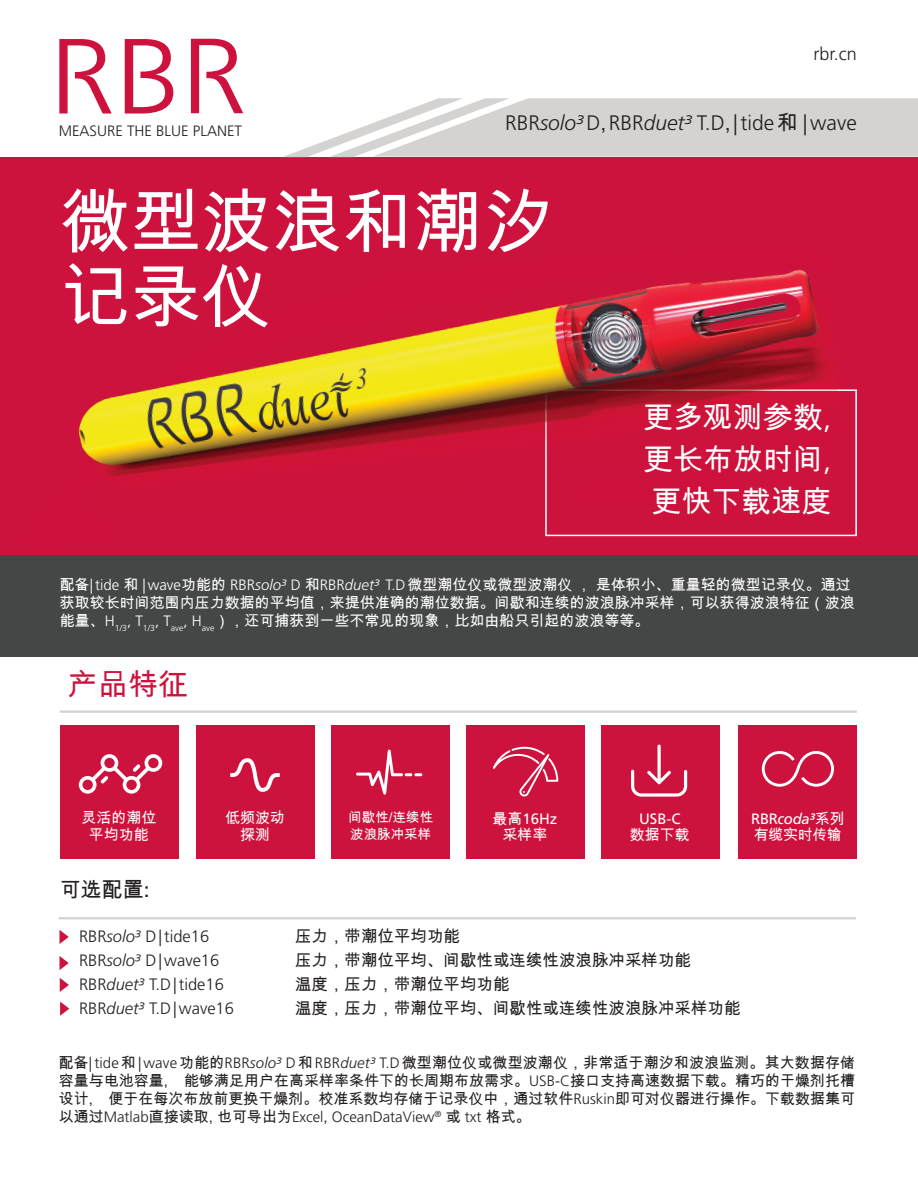
<style>
.page{position:relative;width:918px;height:1188px;background:#fff}
.page>*{position:absolute;margin:0;border:0;box-sizing:border-box;transform-origin:0 0}
.t1{font:70.5px/75px "Arial Unicode MS";color:#fff}
.Data_Sheet_Subtitle{font:30px "Arial Unicode MS";color:#fff}
.t2{font:30px "Arial Unicode MS";color:#cd123d}
.t3{font:300 21px "Frutiger LT Std";color:#231f20}
.t4{font:21px "Arial Unicode MS";color:#231f20}
.t5{font:300 18px "Frutiger LT Std";color:#231f20}
.t6{font:16.5px "Arial Unicode MS";color:#231f20}
.t7{font:300 16.5px "Frutiger LT Std";color:#231f20}
.Data_Sheet_Body{font:15px/18px "Arial Unicode MS";color:#231f20;text-align:justify}
.Data_Sheet_Body-2{font:15px/18px "Arial Unicode MS";color:#fff}
.t8{font:300 15px "Frutiger LT Std";color:#231f20}
.t9{font:italic 15px "Frutiger LT Std";letter-spacing:-.025em;color:#fff}
.t10{font:15px "Frutiger LT Std";color:#fff}
.t11{font:13.5px "Arial Unicode MS";color:#fff}
.s1{font-style:italic}
.s2{font-family:"Arial Unicode MS";font-weight:400}
.s3{font-family:"Frutiger LT Std";font-weight:300}
.s4{font-family:"Frutiger LT Std";font-weight:300;font-style:italic}
.s5{font-family:"Frutiger LT Std"}
.s6{font-style:normal}
.s7{font-family:"Arial Unicode MS";font-style:normal}
</style>
<div class="page">
<div style="left:0;top:157px;width:918px;height:398px;background:#cd123d"></div>
<div style="left:0;top:555px;width:918px;height:102px;background:#454646"></div>
<div style="left:60px;top:725px;width:118px;height:133px;background:#cd123d"></div>
<div style="left:196px;top:725px;width:118px;height:133px;background:#cd123d"></div>
<div style="left:602px;top:725px;width:118px;height:133px;background:#cd123d"></div>
<div style="left:739px;top:725px;width:118px;height:133px;background:#cd123d"></div>
<svg style="left:230px;top:758px;width:50px;height:34px"></svg>
<svg style="left:762px;top:751px;width:72px;height:36px"></svg>
<svg style="left:79px;top:754px;width:83px;height:40px"></svg>
<svg style="left:631px;top:745px;width:56px;height:52px"></svg>
<svg style="left:125px;top:39px;width:48px;height:75px"></svg>
<svg style="left:59px;top:39px;width:53px;height:75px"></svg>
<svg style="left:191px;top:39px;width:52px;height:74px"></svg>
<hr style="left:60px;top:711px;width:797px;height:2px;background:#d4d3d2">
<svg style="left:60px;top:930px;width:9px;height:14px"></svg>
<svg style="left:60px;top:956px;width:9px;height:14px"></svg>
<svg style="left:60px;top:978px;width:9px;height:14px"></svg>
<svg style="left:60px;top:1002px;width:9px;height:14px"></svg>
<hr style="left:59px;top:917px;width:797px;height:2px;background:#d4d3d2">
<div style="left:467px;top:725px;width:118px;height:133px;background:#cd123d"></div>
<svg style="left:493px;top:747px;width:65px;height:50px"></svg>
<img style="left:78px;top:269px;width:767px;height:268px">
<svg style="left:283px;top:98px;width:635px;height:59px"></svg>
<div style="left:332px;top:725px;width:118px;height:133px;background:#cd123d"></div>
<svg style="left:356px;top:750px;width:66px;height:44px"></svg>
<p class="t8" style="left:59px;top:123px;width:185px">MEASURE THE BLUE PLANET</p>
<p class="t5" style="left:814px;top:43px;width:45px">rbr.cn</p>
<p class="t3" style="left:505px;top:111px;width:353px">RBR<span class="s1">solo³</span>D<span class="s2">,</span>RBR<span class="s1">duet³</span> T.D<span class="s2">,</span>|tide<span class="s2">和</span> |wave</p>
<p class="t1" style="left:60px;top:183px;width:495px">微型波浪和潮汐记录仪</p>
<p class="Data_Sheet_Subtitle" style="left:643px;top:396px;width:190px">更多观测参数<span class="s3">,</span></p>
<p class="Data_Sheet_Subtitle" style="left:643px;top:438px;width:190px">更长布放时间<span class="s3">,</span></p>
<p class="Data_Sheet_Subtitle" style="left:651px;top:480px;width:181px">更快下载速度</p>
<p class="Data_Sheet_Body-2" style="left:60px;top:576px;width:797px">配备<span class="s3">|tide</span> 和 <span class="s3">|wave</span>功能的 <span class="s3">RBR</span><span class="s4">solo³</span> <span class="s3">D</span> 和<span class="s3">RBR</span><span class="s4">duet³</span> <span class="s3">T.D</span>微型潮位仪或微型波潮仪 ， 是体积小、重量轻的微型记录仪。通过获取较长时间范围内压力数据的平均值，来提供准确的潮位数据。间歇和连续的波浪脉冲采样，可以获得波浪特征（波浪能量、<span class="s3">H</span><sub>1/3</sub><span class="s3">, T</span><sub>1/3</sub><span class="s3">, T</span><sub>ave</sub><span class="s3">, H</span><sub>ave</sub>），还可捕获到一些不常见的现象，比如由船只引起的波浪等等。</p>
<p class="t2" style="left:68px;top:663px;width:121px">产品特征</p>
<p class="Data_Sheet_Body-2" style="left:81px;top:808px;width:76px">灵活的潮位</p>
<p class="Data_Sheet_Body-2" style="left:89px;top:825px;width:61px">平均功能</p>
<p class="Data_Sheet_Body-2" style="left:225px;top:808px;width:61px">低频波动</p>
<p class="Data_Sheet_Body-2" style="left:240px;top:825px;width:31px">探测</p>
<p class="t11" style="left:348px;top:807px;width:86px">间歇性/连续性</p>
<p class="t11" style="left:350px;top:824px;width:82px">波浪脉冲采样</p>
<p class="Data_Sheet_Body-2" style="left:492px;top:810px;width:67px;line-height:16.5px;text-align:center">最高<span class="s5">16Hz</span>采样率</p>
<p class="t10" style="left:639px;top:810px;width:43px">USB-C</p>
<p class="Data_Sheet_Body-2" style="left:630px;top:826px;width:61px">数据下载</p>
<p class="t9" style="left:751px;top:810px;width:95px"><span class="s6">RBR</span>coda³<span class="s7">系列</span></p>
<p class="Data_Sheet_Body-2" style="left:754px;top:826px;width:90px">有缆实时传输</p>
<p class="t4" style="left:60px;top:874px;width:91px">可选配置<span class="s5">:</span></p>
<p class="t7" style="left:79px;top:927px;width:132px">RBR<span class="s1">solo³</span> D|tide16</p>
<p class="t6" style="left:295px;top:924px;width:167px">压力，带潮位平均功能</p>
<p class="t7" style="left:79px;top:951px;width:142px">RBR<span class="s1">solo³</span> D|wave16</p>
<p class="t6" style="left:295px;top:948px;width:397px">压力，带潮位平均、间歇性或连续性波浪脉冲采样功能</p>
<p class="t7" style="left:79px;top:975px;width:146px">RBR<span class="s1">duet³</span> T.D|tide16</p>
<p class="t6" style="left:295px;top:972px;width:216px">温度，压力，带潮位平均功能</p>
<p class="t7" style="left:79px;top:999px;width:156px">RBR<span class="s1">duet³</span> T.D|wave16</p>
<p class="t6" style="left:295px;top:996px;width:447px">温度，压力，带潮位平均、间歇性或连续性波浪脉冲采样功能</p>
<p class="Data_Sheet_Body" style="left:59px;top:1053px;width:798px">配备<span class="s3">|tide</span>和<span class="s3">|wave</span>功能的<span class="s3">RBR</span><span class="s4">solo³</span> <span class="s3">D</span>和<span class="s3">RBR</span><span class="s4">duet³</span> <span class="s3">T.D</span>微型潮位仪或微型波潮仪，非常适于潮汐和波浪监测。其大数据存储容量与电池容量, 能够满足用户在高采样率条件下的长周期布放需求。<span class="s3">USB-C</span>接口支持高速数据下载。精巧的干燥剂托槽设计, 便于在每次布放前更换干燥剂。校准系数均存储于记录仪中，通过软件<span class="s3">Ruskin</span>即可对仪器进行操作。下载数据集可以通过<span class="s3">Matlab</span>直接读取, 也可导出为<span class="s3">Excel</span>, <span class="s3">OceanDataView</span><sup>®</sup> 或 <span class="s3">txt</span> 格式。</p>
</div>
